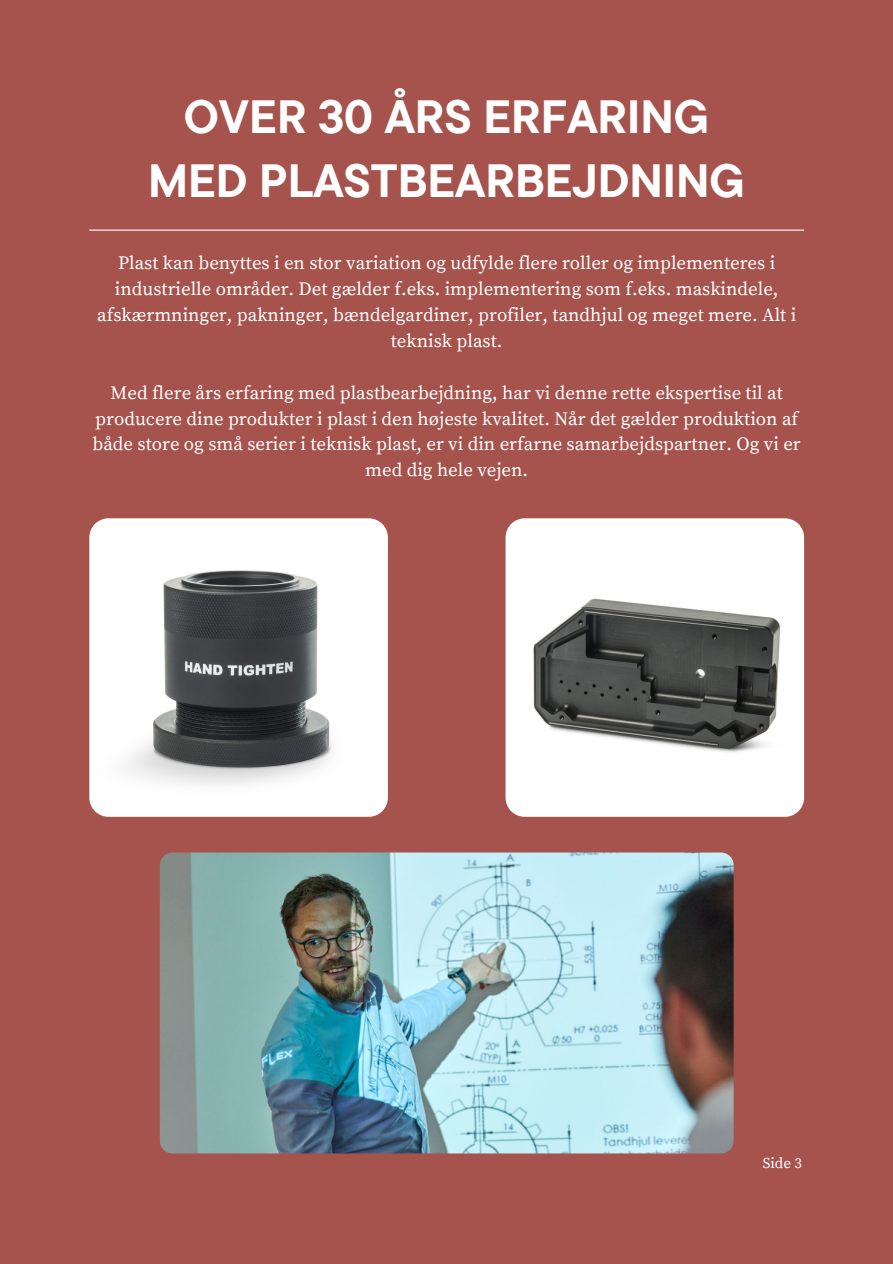
<style>
.page{position:relative;width:893px;height:1264px;background:#fff}
.page>*{position:absolute;margin:0;border:0;box-sizing:border-box;transform-origin:0 0}
.t1{font:700 46.5px/64.2px "TT Commons Pro";color:#fff;text-align:center}
.t2{font:18.75px/25.8px "Source Serif Pro";color:#fff;text-align:center}
.t3{font:15px "Source Serif Pro";color:#fff}
</style>
<div class="page">
<div style="left:0;top:0;width:892px;height:1263px;background:#a5534c"></div>
<img style="left:160px;top:852px;width:573px;height:301px;border-radius:13px">
<hr style="left:89px;top:229px;width:715px;height:2px;background:#fff">
<img style="left:89px;top:518px;width:299px;height:298px">
<img style="left:505px;top:518px;width:299px;height:298px">
<h2 class="t1" style="left:148px;top:83px;width:598px">OVER 30 ÅRS ERFARING<br>MED PLASTBEARBEJDNING</h2>
<h1 class="t2" style="left:97px;top:251px;width:700px">Plast kan benyttes i en stor variation og udfylde flere roller og implementeres i industrielle områder. Det gælder f.eks. implementering som f.eks. maskindele, afskærmninger, pakninger, bændelgardiner, profiler, tandhjul og meget mere. Alt i teknisk plast.</h1>
<h2 class="t2" style="left:93px;top:380px;width:709px">Med flere års erfaring med plastbearbejdning, har vi denne rette ekspertise til at producere dine produkter i plast i den højeste kvalitet. Når det gælder produktion af både store og små serier i teknisk plast, er vi din erfarne samarbejdspartner. Og vi er med dig hele vejen.</h2>
<p class="t3" style="left:762px;top:1154px;width:41px">Side 3</p>
</div>
